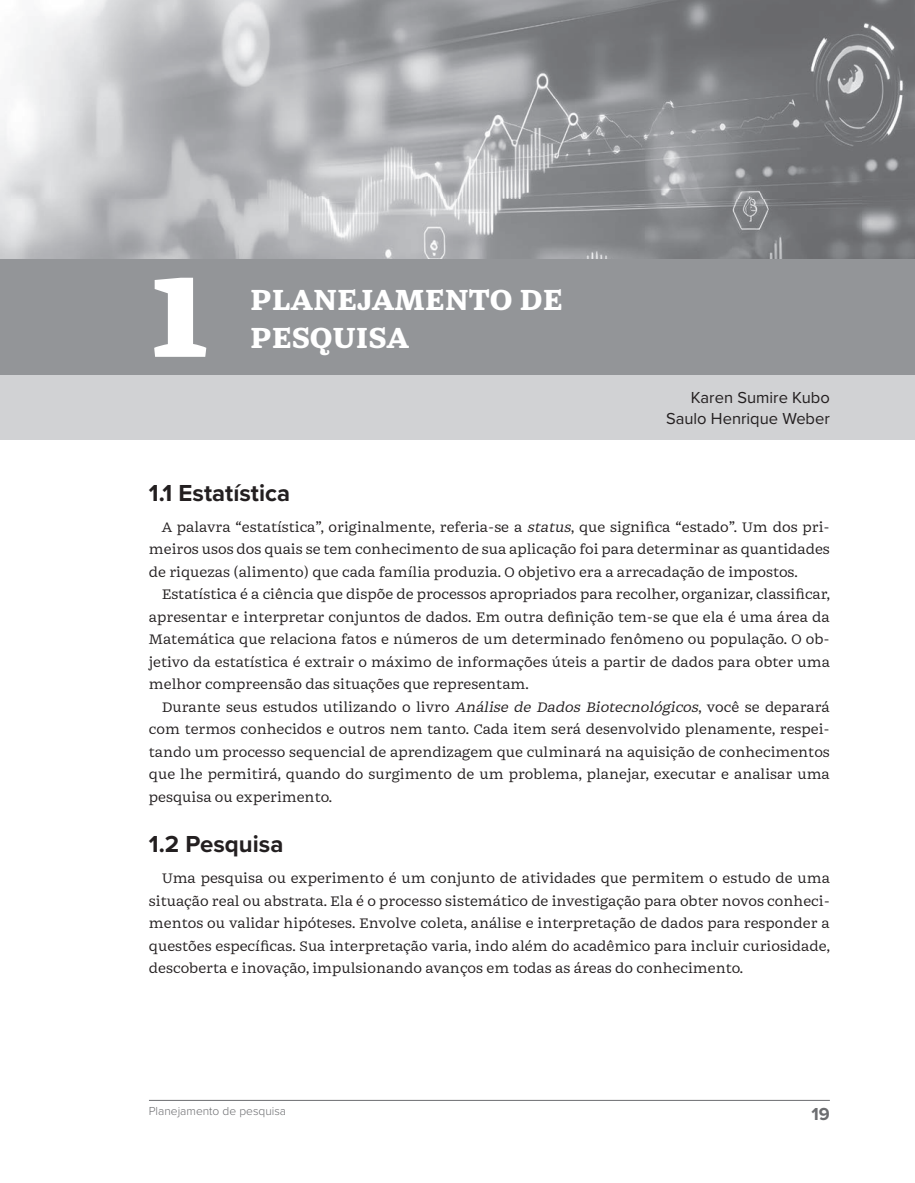
<style>
.page{position:relative;width:915px;height:1183px;background:#fff}
.page>*{position:absolute;margin:0;border:0;box-sizing:border-box;transform-origin:0 0}
.t1{font:800 150px "Mala";color:#fff}
.t2{font:800 31.5px "Mala";color:#fff}
.t3{font:700 24px "Proxima Nova";color:#231f20}
.t4{font:700 18px "Proxima Nova";color:#6c6d70}
.t5{font:16.5px/21px "Proxima Nova";color:#231f20;text-align:right}
.t6{font:15px/22.5px "Mala";color:#231f20;text-align:justify}
.t7{font:300 12px "Proxima Nova";color:#6c6d70}
.s1{font-style:italic}
</style>
<div class="page">
<hr style="left:149px;top:1099px;width:680px;height:1px;background:#6c6d70">
<img style="left:0;top:0;width:914px;height:259px">
<div style="left:0;top:259px;width:914px;height:116px;background:#939598"></div>
<div style="left:0;top:375px;width:914px;height:64px;background:#d1d2d4"></div>
<h1 class="t1" style="left:149px;top:217px;width:63px">1</h1>
<h2 class="t2" style="left:250px;top:281px;width:313px">PLANEJAMENTO DE</h2>
<h2 class="t2" style="left:250px;top:318px;width:160px">PESQUISA</h2>
<p class="t5" style="left:665px;top:386px;width:165px">Karen Sumire Kubo<br>Saulo Henrique Weber</p>
<h3 class="t3" style="left:149px;top:474px;width:143px">1.1 Estatística</h3>
<p class="t6" style="left:149px;top:515px;width:682px;text-indent:13px">A palavra “estatística”, originalmente, referia-se a <span class="s1">status</span>, que significa “estado”. Um dos pri&shy;meiros usos dos quais se tem conhecimento de sua aplicação foi para determinar as quantidades de riquezas (alimento) que cada família produzia. O objetivo era a arrecadação de impostos.</p>
<p class="t6" style="left:149px;top:582px;width:682px;text-indent:13px">Estatística é a ciência que dispõe de processos apropriados para recolher, organizar, classificar, apresentar e interpretar conjuntos de dados. Em outra definição tem-se que ela é uma área da Matemática que relaciona fatos e números de um determinado fenômeno ou população. O ob&shy;jetivo da estatística é extrair o máximo de informações úteis a partir de dados para obter uma melhor compreensão das situações que representam.</p>
<p class="t6" style="left:149px;top:695px;width:682px;text-indent:13px">Durante seus estudos utilizando o livro <span class="s1">AnálisedeDadosBiotecnológicos</span>, você se deparará com termos conhecidos e outros nem tanto. Cada item será desenvolvido plenamente, respei&shy;tando um processo sequencial de aprendizagem que culminará na aquisição de conhecimentos que lhe permitirá, quando do surgimento de um problema, planejar, executar e analisar uma pesquisa ou experimento.</p>
<h3 class="t3" style="left:149px;top:825px;width:136px">1.2 Pesquisa</h3>
<p class="t6" style="left:149px;top:866px;width:682px;text-indent:13px">Uma pesquisa ou experimento é um conjunto de atividades que permitem o estudo de uma situação real ou abstrata. Ela é o processo sistemático de investigação para obter novos conheci&shy;mentos ou validar hipóteses. Envolve coleta, análise e interpretação de dados para responder a questões específicas. Sua interpretação varia, indo além do acadêmico para incluir curiosidade, descoberta e inovação, impulsionando avanços em todas as áreas do conhecimento.</p>
<p class="t7" style="left:149px;top:1101px;width:139px">Planejamento de pesquisa</p>
<p class="t4" style="left:811px;top:1100px;width:20px">19</p>
</div>
